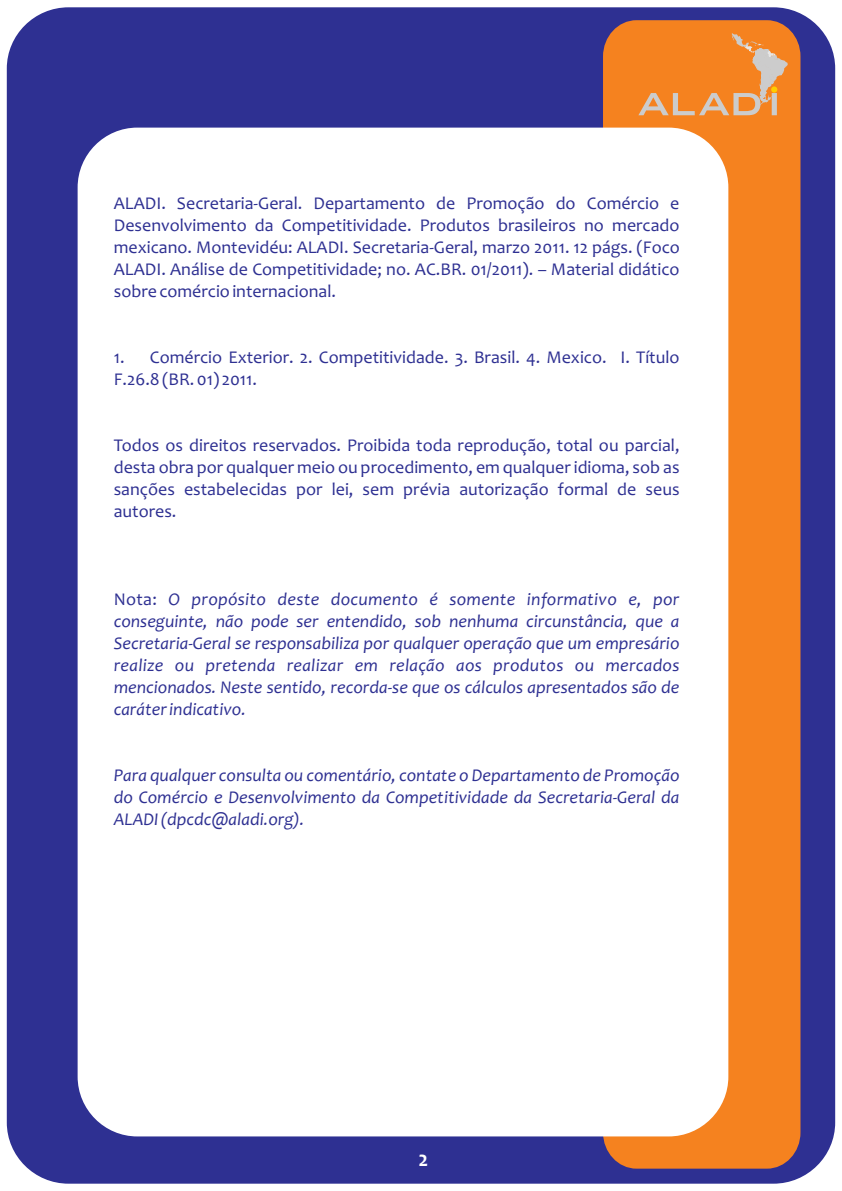
<style>
.page{position:relative;width:842px;height:1191px;background:#fff}
.page>*{position:absolute;margin:0;border:0;box-sizing:border-box;transform-origin:0 0}
.t1{font:700 22px "Candara";color:#fff;scale:.93 1}
.t2{font:18px/22px "Candara";color:#2e3092;text-align:justify}
.t3{font:italic 18px/22px "Candara";color:#2e3092;text-align:justify}
.s1{font-style:normal}
</style>
<div class="page">
<div style="left:7px;top:7px;width:828px;height:1176px;background:#2e3092;border-radius:61px"></div>
<div style="left:603px;top:20px;width:197px;height:1148px;background:#f5821f;border-radius:35px"></div>
<svg style="left:638px;top:33px;width:150px;height:82px"></svg>
<div style="left:771px;top:86px;width:6px;height:7px;background:#fc0;border-radius:50%"></div>
<div style="left:78px;top:128px;width:650px;height:1008px;background:#fff;border-radius:60px"></div>
<p class="t2" style="left:114px;top:194px;width:568px">ALADI. Secretaria-Geral. Departamento de Promoção do Comércio e Desenvolvimento da Competitividade. Produtos brasileiros no mercado mexicano. Montevidéu: ALADI. Secretaria-Geral, marzo 2011. 12 págs. (Foco ALADI. Análise de Competitividade; no. AC.BR. 01/2011). – Material didático sobre comércio internacional.</p>
<p class="t2" style="left:114px;top:348px;width:567px">1. Comércio Exterior. 2. Competitividade. 3. Brasil. 4. Mexico. I. Título<br>F.26.8 (BR. 01) 2011.</p>
<p class="t2" style="left:114px;top:436px;width:567px">Todos os direitos reservados. Proibida toda reprodução, total ou parcial, desta obra por qualquer meio ou procedimento, em qualquer idioma, sob as sanções estabelecidas por lei, sem prévia autorização formal de seus autores.</p>
<p class="t3" style="left:114px;top:590px;width:567px"><span class="s1">Nota:</span> O propósito deste documento é somente informativo e, por conseguinte, não pode ser entendido, sob nenhuma circunstância, que a Secretaria-Geral se responsabiliza por qualquer operação que um empresário realize ou pretenda realizar em relação aos produtos ou mercados mencionados. Neste sentido, recorda-se que os cálculos apresentados são de caráter indicativo.</p>
<p class="t3" style="left:114px;top:765px;width:567px">Para qualquer consulta ou comentário, contate o Departamento de Promoção do Comércio e Desenvolvimento da Competitividade da Secretaria-Geral da ALADI (dpcdc@aladi.org).</p>
<p class="t1" style="left:418px;top:1149px;width:12px">2</p>
</div>
